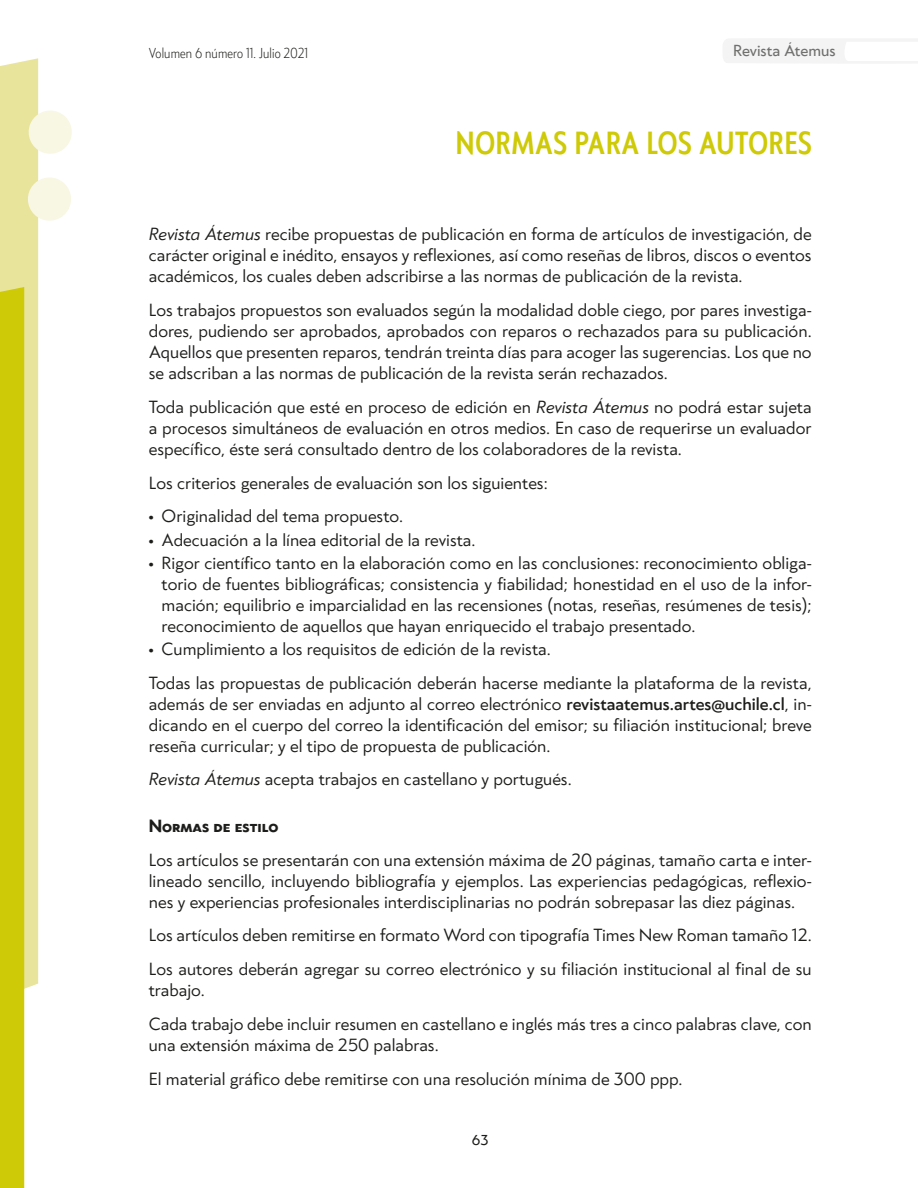
<style>
.page{position:relative;width:918px;height:1188px;background:#fff}
.page>*{position:absolute;margin:0;border:0;box-sizing:border-box;transform-origin:0 0}
.t1{font:500 30px "Klein Condensed";letter-spacing:.02em;color:#ceca07}
.t2{font:16.5px/21px "Klein";color:#1d1d1b;text-align:justify}
.t3{font:700 16.5px "Klein";color:#1d1d1b}
.t4{font:15px "Klein";color:#70706f}
.t5{font:300 13.5px "Klein Condensed";letter-spacing:.01em;color:#1d1d1b}
.t6{font:13.5px "Klein";color:#1d1d1b}
.s1{font-style:italic}
.s2{font-family:"Klein Text";font-weight:900}
.s3{font-weight:500}
</style>
<div class="page">
<svg style="left:723px;top:39px;width:195px;height:24px"></svg>
<svg style="left:0;top:58px;width:72px;height:1130px"></svg>
<p class="t5" style="left:149px;top:43px;width:161px">Volumen 6 número 11. Julio 2021</p>
<p class="t4" style="left:733px;top:39px;width:104px">Revista Átemus</p>
<h1 class="t1" style="left:455px;top:120px;width:358px">NORMAS PARA LOS AUTORES</h1>
<p class="t2" style="left:149px;top:223px;width:664px"><span class="s1">Revista Átemus</span> recibe propuestas de publicación en forma de artículos de investigación, de carácter original e inédito, ensayos y reflexiones, así como reseñas de libros, discos o eventos académicos, los cuales deben adscribirse a las normas de publicación de la revista.</p>
<p class="t2" style="left:149px;top:299px;width:664px">Los trabajos propuestos son evaluados según la modalidad doble ciego, por pares investiga&shy;dores, pudiendo ser aprobados, aprobados con reparos o rechazados para su publicación.<br>Aquellos que presenten reparos, tendrán treinta días para acoger las sugerencias. Los que no se adscriban a las normas de publicación de la revista serán rechazados.</p>
<p class="t2" style="left:149px;top:396px;width:664px">Toda publicación que esté en proceso de edición en <span class="s1">Revista Átemus</span> no podrá estar sujeta a procesos simultáneos de evaluación en otros medios. En caso de requerirse un evaluador específico, éste será consultado dentro de los colaboradores de la revista.</p>
<p class="t2" style="left:149px;top:465px;width:400px;line-height:33.8px">Los criterios generales de evaluación son los siguientes: <span class="s2">∙</span> Originalidad del tema propuesto.</p>
<p class="t2" style="left:149px;top:527px;width:664px;line-height:23.1px"><span class="s2">∙</span> Adecuación a la línea editorial de la revista.<br><span class="s2">∙</span> Rigor científico tanto en la elaboración como en las conclusiones: reconocimiento obliga-</p>
<p class="t2" style="left:162px;top:572px;width:652px">torio de fuentes bibliográficas; consistencia y fiabilidad; honestidad en el uso de la infor&shy;mación; equilibrio e imparcialidad en las recensiones (notas, reseñas, resúmenes de tesis); reconocimiento de aquellos que hayan enriquecido el trabajo presentado.</p>
<p class="t2" style="left:149px;top:631px;width:664px;line-height:33.8px"><span class="s2">∙</span> Cumplimiento a los requisitos de edición de la revista.<br>Todas las propuestas de publicación deberán hacerse mediante la plataforma de la revista,</p>
<p class="t2" style="left:149px;top:692px;width:664px">además de ser enviadas en adjunto al correo electrónico <span class="s3">revistaatemus.artes@uchile.cl</span>, in&shy;dicando en el cuerpo del correo la identificación del emisor; su filiación institucional; breve reseña curricular; y el tipo de propuesta de publicación.</p>
<p class="t2" style="left:149px;top:768px;width:424px"><span class="s1">Revista Átemus</span> acepta trabajos en castellano y portugués.</p>
<p class="t3" style="left:149px;top:813px;width:131px">Normas de estilo</p>
<p class="t2" style="left:149px;top:848px;width:664px">Los artículos se presentarán con una extensión máxima de 20 páginas, tamaño carta e inter&shy;lineado sencillo, incluyendo bibliografía y ejemplos. Las experiencias pedagógicas, reflexio&shy;nes y experiencias profesionales interdisciplinarias no podrán sobrepasar las diez páginas.</p>
<p class="t2" style="left:149px;top:918px;width:664px;line-height:33.8px">Los artículos deben remitirse en formato Word con tipografía Times New Roman tamaño 12.<br>Los autores deberán agregar su correo electrónico y su filiación institucional al final de su</p>
<p class="t2" style="left:149px;top:973px;width:664px;line-height:33.8px">trabajo.<br>Cada trabajo debe incluir resumen en castellano e inglés más tres a cinco palabras clave, con</p>
<p class="t2" style="left:149px;top:1027px;width:535px;line-height:33.8px">una extensión máxima de 250 palabras.<br>El material gráfico debe remitirse con una resolución mínima de 300 ppp.</p>
<p class="t6" style="left:472px;top:1130px;width:18px">63</p>
</div>
